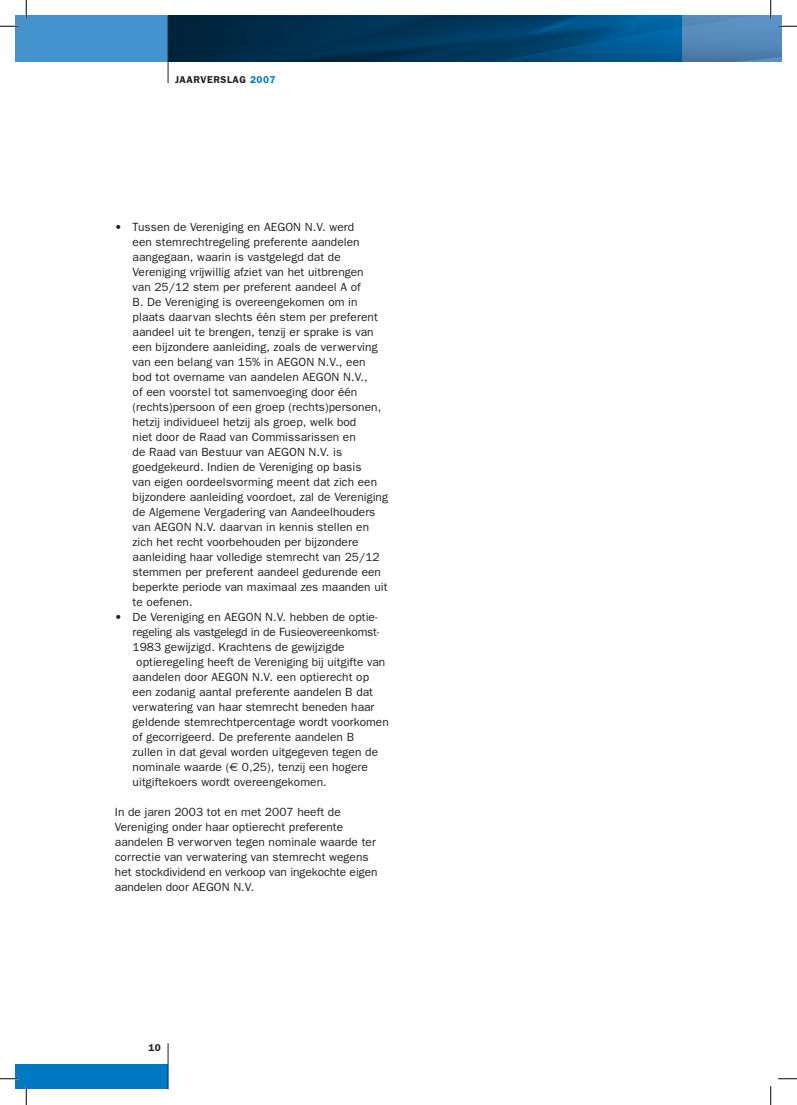
<style>
.page{position:relative;width:797px;height:1105px;background:#fff}
.page>*{position:absolute;margin:0;border:0;box-sizing:border-box;transform-origin:0 0}
.t1{font:11.88px/15px "Franklin Gothic";letter-spacing:.005em;color:#231f20}
.t2{font:11.88px "Franklin Gothic";letter-spacing:-.015em;color:#231f20}
.t3{font:600 10px "Franklin Gothic";color:#231f20}
.t4{font:600 10px "Franklin Gothic";color:#0079c2}
.s1{font-family:"Euro Sans"}
</style>
<div class="page">
<div style="left:16px;top:1064px;width:152px;height:25px;background:#0079c2"></div>
<div style="left:16px;top:16px;width:152px;height:46px;background:#4393cf"></div>
<img style="left:169px;top:16px;width:601px;height:46px">
<hr style="left:168px;top:1043px;width:1px;height:46px;background:#231f20">
<hr style="left:168px;top:16px;width:1px;height:67px;background:#231f20">
<svg style="left:770px;top:16px;width:11px;height:46px"></svg>
<svg style="left:0;top:25px;width:19px;height:2px"></svg>
<svg style="left:778px;top:25px;width:19px;height:2px"></svg>
<svg style="left:0;top:1078px;width:19px;height:1px"></svg>
<svg style="left:778px;top:1078px;width:19px;height:1px"></svg>
<svg style="left:25px;top:0;width:2px;height:19px"></svg>
<svg style="left:25px;top:1086px;width:2px;height:19px"></svg>
<svg style="left:770px;top:0;width:1px;height:19px"></svg>
<svg style="left:770px;top:1086px;width:1px;height:19px"></svg>
<p class="t3" style="left:175px;top:74px;width:13px">JAARVERSLAG</p>
<p class="t4" style="left:250px;top:74px;width:27px">2007</p>
<p class="t1" style="left:133px;top:219px;width:257px;text-indent:-18px">• Tussen de Vereniging en AEGON N.V. werd<br>een stemrechtregeling preferente aandelen aangegaan, waarin is vastgelegd dat de Vereniging vrijwillig afziet van het uitbrengen<br>van 25/12 stem per preferent aandeel A of<br>B. De Vereniging is overeengekomen om in plaats daarvan slechts één stem per preferent aandeel uit te brengen, tenzij er sprake is van een bijzondere aanleiding, zoals de verwerving van een belang van 15% in AEGON N.V., een<br>bod tot overname van aandelen AEGON N.V.,<br>of een voorstel tot samenvoeging door één (rechts)persoon of een groep (rechts)personen, hetzij individueel hetzij als groep, welk bod<br>niet door de Raad van Commissarissen en<br>de Raad van Bestuur van AEGON N.V. is goedgekeurd. Indien de Vereniging op basis<br>van eigen oordeelsvorming meent dat zich een bijzondere aanleiding voordoet, zal de Vereniging de Algemene Verga-dering van Aandeelhouders van AEGON N.V. daarvan in kennis stellen en zich het recht voorbehouden per bijzondere aanleiding haar volledige stemrecht van 25/12 stemmen per preferent aandeel gedurende een beperkte periode van maximaal zes maanden uit te oefenen.</p>
<p class="t1" style="left:115px;top:609px;width:264px">• De Vereniging en AEGON N.V. hebben de optie-</p>
<p class="t2" style="left:133px;top:625px;width:248px">regeling als vastgelegd in de Fusieovereenkomst-</p>
<p class="t1" style="left:133px;top:639px;width:213px">1983 gewijzigd. Krachtens de gewijzigde</p>
<p class="t1" style="left:136px;top:654px;width:250px">optieregeling heeft de Vereniging bij uitgifte van</p>
<p class="t1" style="left:133px;top:669px;width:238px">aandelen door AEGON N.V. een optierecht op</p>
<p class="t1" style="left:133px;top:684px;width:242px">een zodanig aantal preferente aandelen B dat</p>
<p class="t1" style="left:133px;top:699px;width:243px">verwatering van haar stemrecht beneden haar</p>
<p class="t1" style="left:133px;top:714px;width:258px">geldende stemrechtpercentage wordt voorkomen</p>
<p class="t1" style="left:133px;top:729px;width:223px">of gecorrigeerd. De preferente aandelen B</p>
<p class="t1" style="left:133px;top:744px;width:247px">zullen in dat geval worden uitgegeven tegen de</p>
<p class="t1" style="left:133px;top:759px;width:237px">nominale waarde (<span class="s1">€</span> 0,25), tenzij een hogere</p>
<p class="t1" style="left:133px;top:774px;width:196px">uitgiftekoers wordt overeengekomen.</p>
<p class="t1" style="left:115px;top:804px;width:264px">In de jaren 2003 tot en met 2007 heeft de Vereni-ging onder haar optierecht preferente aandelen B verworven tegen nominale waarde ter correctie van verwatering van stemrecht wegens het stockdividend en verkoop van ingekochte eigen aandelen door AEGON N.V.</p>
<p class="t3" style="left:148px;top:1041px;width:14px">10</p>
</div>
